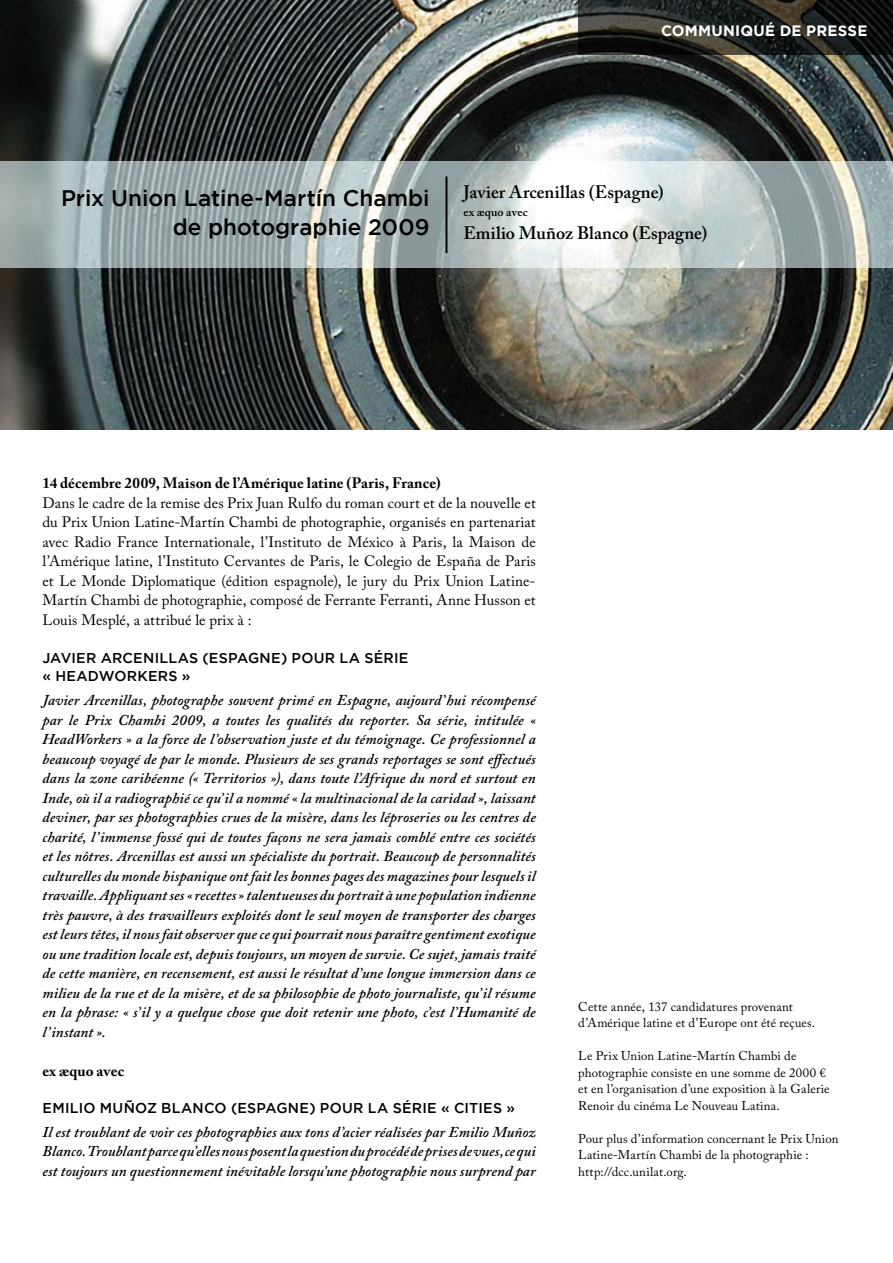
<style>
.page{position:relative;width:893px;height:1263px;background:#fff}
.page>*{position:absolute;margin:0;border:0;box-sizing:border-box;transform-origin:0 0}
.t1{font:500 22.5px/28.5px "Gotham";color:#000;text-align:right}
.t2{font:600 18px "Adobe Caslon Pro";letter-spacing:.005em;color:#000}
.t3{font:italic 600 15px/19.5px "Adobe Caslon Pro";letter-spacing:.005em;color:#000;text-align:justify}
.t4{font:15px/19.5px "Adobe Caslon Pro";letter-spacing:.005em;color:#000;text-align:justify}
.t5{font:700 15px "Adobe Caslon Pro";letter-spacing:.01em;color:#000}
.t6{font:700 15px "Gotham";letter-spacing:.015em;color:#fff}
.t7{font:500 14.25px/18.8px "Gotham";letter-spacing:.02em;color:#000}
.t8{font:12.75px/16.5px "Adobe Caslon Pro";letter-spacing:.01em;color:#000}
.t9{font:600 12px "Adobe Caslon Pro";letter-spacing:.015em;color:#000}
</style>
<div class="page">
<img style="left:1px;top:0;width:892px;height:429px">
<svg style="left:0;top:161px;width:893px;height:107px;background:#b5c0c0"></svg>
<hr style="left:445px;top:176px;width:2px;height:77px;background:#000">
<svg style="left:578px;top:0;width:315px;height:54px;background:#222320"></svg>
<p class="t6" style="left:661px;top:22px;width:208px">COMMUNIQUÉ DE PRESSE</p>
<h1 class="t1" style="left:61px;top:184px;width:370px">PRIX UNION LATINE-MARTÍN CHAMBI<br>DE PHOTOGRAPHIE 2009</h1>
<p class="t2" style="left:463px;top:182px;width:202px">Javier Arcenillas (Espagne)</p>
<p class="t9" style="left:463px;top:205px;width:66px">ex æquo avec</p>
<p class="t2" style="left:463px;top:222px;width:245px">Emilio Muñoz Blanco (Espagne)</p>
<p class="t5" style="left:43px;top:474px;width:400px">14 décembre 2009, Maison de l’Amérique latine (Paris, France)</p>
<p class="t4" style="left:43px;top:493px;width:495px">Dans le cadre de la remise des Prix Juan Rulfo du roman court et de la nouvelle et du Prix Union Latine-Martín Chambi de photographie, organisés en partenariat avec Radio France Internationale, l’Instituto de México à Paris, la Maison de l’Amérique latine, l’Instituto Cervantes de Paris, le Colegio de España de Paris et Le Monde Diplomatique (édition espagnole), le jury du Prix Union Latine-Martín Chambi de photographie, composé de Ferrante Ferranti, Anne Husson et Louis Mesplé, a attribué le prix à :</p>
<p class="t7" style="left:43px;top:648px;width:367px">JAVIER ARCENILLAS (ESPAGNE) POU R LA SÉRIE « HEADWORKERS »</p>
<p class="t3" style="left:43px;top:690px;width:495px">Javier Arcenillas, photographe souvent primé en Espagne, aujourd’hui récompensé par le Prix Chambi 2009, a toutes les qualités du reporter. Sa série, intitulée « HeadWorkers » a la force de l’observation juste et du témoignage. Ce professionnel a beaucoup voyagé de par le monde. Plusieurs de ses grands reportages se sont effectués dans la zone caribéenne (« Territorios »), dans toute l’Afrique du nord et surtout en Inde, où il a radiographié ce qu’il a nommé « la multinacional de la caridad », laissant deviner, par ses photographies crues de la misère, dans les léproseries ou les centres de charité, l’immense fossé qui de toutes façons ne sera jamais comblé entre ces sociétés et les nôtres. Arcenillas est aussi un spécialiste du portrait. Beaucoup de personnalités culturelles du monde hispanique ont fait les bonnes pages des magazines pour lesquels il travaille. Appliquant ses « recettes » talentueuses du portrait à une population indienne très pauvre, à des travailleurs exploités dont le seul moyen de transporter des charges est leurs têtes, il nous fait observer que ce qui pourrait nous paraître gentiment exotique ou une tradition locale est, depuis toujours, un moyen de survie. Ce sujet, jamais traité de cette manière, en recensement, est aussi le résultat d’une longue immersion dans ce milieu de la rue et de la misère, et de sa philosophie de photo journaliste, qu’il résume en la phrase: « s’il y a quelque chose que doit retenir une photo, c’est l’Humanité de l’instant ».</p>
<p class="t5" style="left:43px;top:1061px;width:83px">ex æquo avec</p>
<p class="t7" style="left:43px;top:1098px;width:474px">EM ILIO MU ÑOZ BLANCO (ESPAGNE) POU R LA SÉRIE « CITIES »</p>
<p class="t3" style="left:43px;top:1122px;width:495px">Il est troublant de voir ces photographies aux tons d’acier réalisées par Emilio Muñoz Blanco. Troublant parce qu’elles nous posent la question du procédé de prises de vues, ce qui est toujours un questionnement inévitable lorsqu’une photographie nous surprend par</p>
<p class="t8" style="left:578px;top:998px;width:238px">Cette année, 137 candidatures provenant d’Amérique latine et d’Europe ont été reçues.</p>
<p class="t8" style="left:578px;top:1048px;width:253px">Le Prix Union Latine-Martín Chambi de photographie consiste en une somme de 2000 € et en l’organisation d’une exposition à la Galerie Renoir du cinéma Le Nouveau Latina.</p>
<p class="t8" style="left:578px;top:1130px;width:262px">Pour plus d’information concernant le Prix Union<br>Latine-Martín Chambi de la photographie : http://dcc.unilat.org.</p>
</div>
